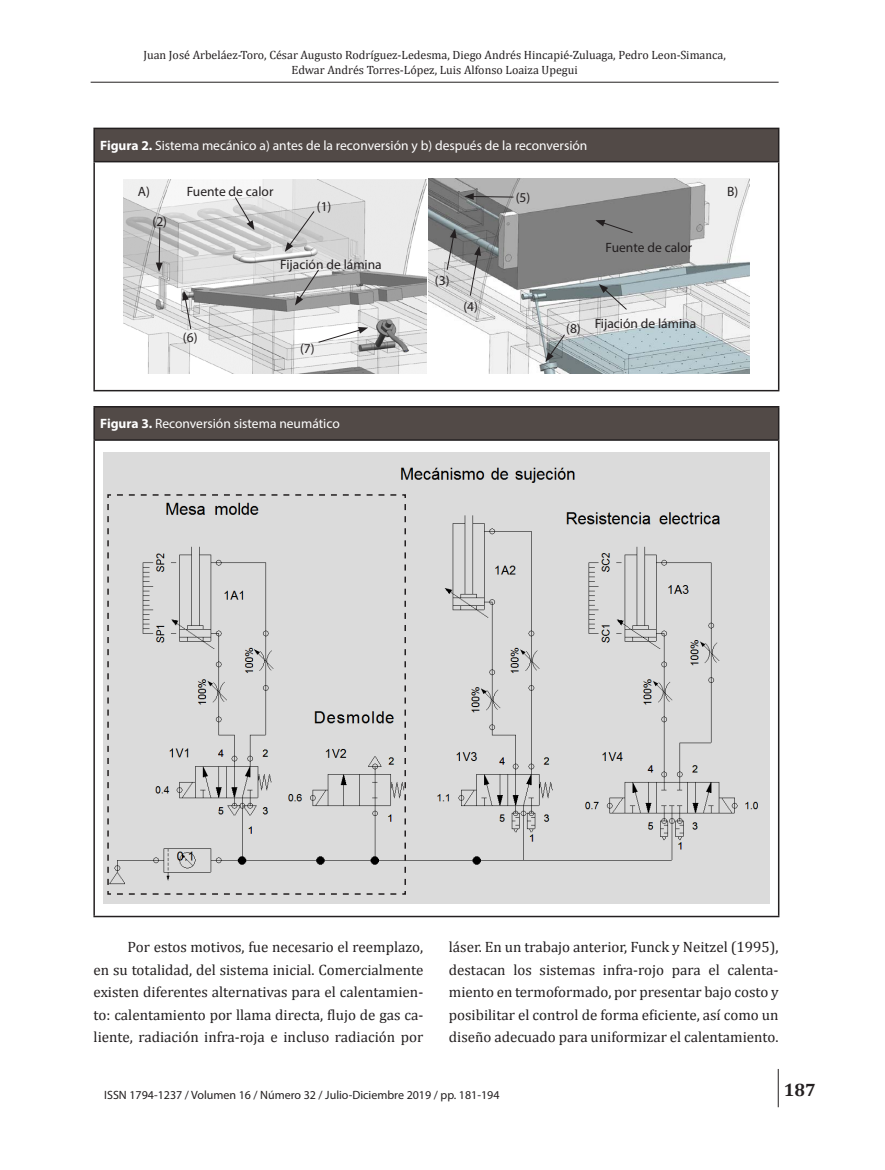
<style>
.page{position:relative;width:885px;height:1170px;background:#fff}
.page>*{position:absolute;margin:0;border:0;box-sizing:border-box;transform-origin:0 0}
.t1{font:700 18px "Cambria";color:#231f20}
.t2{font:15px/22.6px "Cambria";color:#231f20;text-align:justify}
.t3{font:13.5px "Myriad Pro";color:#fff}
.t4{font:13.5px "Myriad Pro";color:#231f20}
.t5{font:12px/14.4px "Cambria";color:#231f20;text-align:center}
.t6{font:12px "Myriad Pro";color:#231f20}
.s1{font-weight:700}
</style>
<div class="page">
<hr style="left:91px;top:82px;width:687px;height:1px;background:#231f20">
<hr style="left:777px;top:1068px;width:1px;height:39px;background:#231f20">
<div style="left:94px;top:128px;width:684px;height:34px;background:#524a47"></div>
<hr style="left:93px;top:162px;width:2px;height:228px;background:#231f20">
<hr style="left:777px;top:162px;width:2px;height:228px;background:#231f20">
<hr style="left:93px;top:390px;width:686px;height:1px;background:#231f20">
<hr style="left:93px;top:129px;width:2px;height:32px;background:#231f20">
<hr style="left:93px;top:128px;width:686px;height:1px;background:#231f20">
<hr style="left:777px;top:129px;width:2px;height:32px;background:#231f20">
<hr style="left:93px;top:161px;width:686px;height:1px;background:#231f20">
<img style="left:124px;top:179px;width:302px;height:194px">
<img style="left:428px;top:179px;width:321px;height:194px">
<svg style="left:156px;top:226px;width:7px;height:46px"></svg>
<svg style="left:285px;top:210px;width:30px;height:42px"></svg>
<svg style="left:182px;top:291px;width:10px;height:39px"></svg>
<svg style="left:317px;top:327px;width:51px;height:16px"></svg>
<svg style="left:295px;top:269px;width:24px;height:36px"></svg>
<svg style="left:595px;top:220px;width:38px;height:14px"></svg>
<svg style="left:545px;top:333px;width:20px;height:29px"></svg>
<svg style="left:469px;top:246px;width:12px;height:50px"></svg>
<svg style="left:446px;top:228px;width:10px;height:43px"></svg>
<svg style="left:234px;top:196px;width:20px;height:34px"></svg>
<div style="left:94px;top:407px;width:684px;height:33px;background:#524a47"></div>
<hr style="left:93px;top:441px;width:2px;height:474px;background:#231f20">
<hr style="left:777px;top:441px;width:2px;height:474px;background:#231f20">
<hr style="left:93px;top:915px;width:686px;height:2px;background:#231f20">
<hr style="left:93px;top:407px;width:2px;height:32px;background:#231f20">
<hr style="left:93px;top:406px;width:686px;height:1px;background:#231f20">
<hr style="left:777px;top:407px;width:2px;height:32px;background:#231f20">
<hr style="left:93px;top:439px;width:686px;height:2px;background:#231f20">
<div style="left:103px;top:452px;width:666px;height:451px;background:#dbdbdb"></div>
<div style="left:106px;top:493px;width:300px;height:402px;background:#dbdbdb"></div>
<svg style="left:464px;top:193px;width:50px;height:7px"></svg>
<svg style="left:598px;top:284px;width:29px;height:26px"></svg>
<p class="t5" style="left:143px;top:48px;width:584px">Juan José Arbeláez-Toro, César Augusto Rodríguez-Ledesma, Diego Andrés Hincapié-Zuluaga, Pedro Leon-Simanca,<br>Edwar Andrés Torres-López, Luis Alfonso Loaiza Upegui</p>
<p class="t3" style="left:100px;top:137px;width:488px"><span class="s1">Figura 2.</span> Sistema mecánico a) antes de la reconversión y b) después de la reconversión</p>
<p class="t4" style="left:138px;top:183px;width:13px">A)</p>
<p class="t4" style="left:727px;top:183px;width:13px">B)</p>
<p class="t4" style="left:152px;top:213px;width:16px">(2)</p>
<p class="t4" style="left:187px;top:183px;width:88px">Fuente de calor</p>
<p class="t4" style="left:515px;top:189px;width:16px">(5)</p>
<p class="t4" style="left:317px;top:198px;width:16px">(1)</p>
<p class="t4" style="left:183px;top:329px;width:16px">(6)</p>
<p class="t4" style="left:280px;top:256px;width:103px">Fijación de lámina</p>
<p class="t4" style="left:300px;top:340px;width:16px">(7)</p>
<p class="t3" style="left:100px;top:415px;width:241px"><span class="s1">Figura 3.</span> Reconversión sistema neumático</p>
<p class="t4" style="left:435px;top:272px;width:16px">(3)</p>
<p class="t4" style="left:463px;top:297px;width:16px">(4)</p>
<p class="t4" style="left:605px;top:239px;width:88px">Fuente de calor</p>
<p class="t4" style="left:566px;top:315px;width:131px">(8) Fijación de lámina</p>
<p class="t2" style="left:94px;top:935px;width:331px;text-indent:34px">Por estos motivos, fue necesario el reemplazo, en su totalidad, del sistema inicial. Comercialmente existen diferentes alternativas para el calentamien&shy;to: calentamiento por llama directa, flujo de gas ca&shy;liente, radiación infra-roja e incluso radiación por</p>
<p class="t2" style="left:449px;top:935px;width:331px">láser. En un trabajo anterior, Funck y Neitzel (1995), destacan los sistemas infra-rojo para el calenta&shy;miento en termoformado, por presentar bajo costo y posibilitar el control de forma eficiente, así como un diseño adecuado para uniformizar el calentamiento.</p>
<p class="t6" style="left:104px;top:1087px;width:397px">ISSN 1794-1237 / Volumen 16 / Número 32 / Julio-Diciembre 2019 / pp. 181-194</p>
<p class="t1" style="left:783px;top:1076px;width:33px">187</p>
</div>
